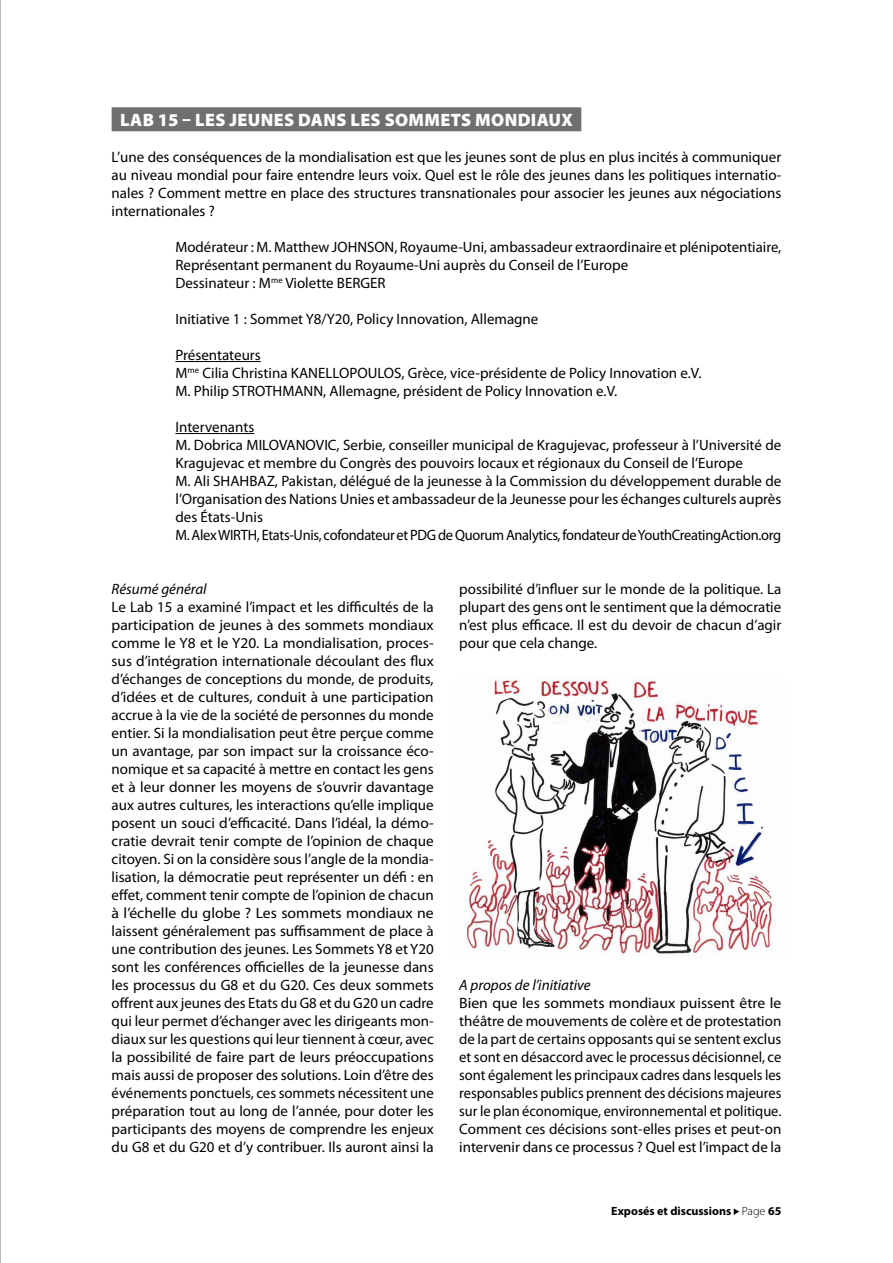
<style>
.page{position:relative;width:893px;height:1263px;background:#fff}
.page>*{position:absolute;margin:0;border:0;box-sizing:border-box;transform-origin:0 0}
.t1{font:900 18px "Myriad Pro";letter-spacing:.02em;color:#fff}
.t2{font:15px/18px "Myriad Pro";color:#000;text-align:justify}
.t3{font:15px/18px "Myriad Pro";color:#000;text-align:justify;scale:1.05 1}
.t4{font:italic 15px "Myriad Pro";color:#000}
.t5{font:700 12px "Myriad Pro";color:#000}
.s1{font-weight:300}
</style>
<div class="page">
<div style="left:112px;top:107px;width:469px;height:24px;background:#706f6f"></div>
<hr style="left:175px;top:361px;width:86px;height:1px;background:#000">
<hr style="left:175px;top:433px;width:79px;height:1px;background:#000">
<img style="left:465px;top:678px;width:308px;height:278px">
<svg style="left:734px;top:1208px;width:5px;height:7px"></svg>
<hr style="left:0;top:0;width:1px;height:1263px;background:#706f6f">
<p class="t1" style="left:120px;top:110px;width:454px">LAB 15 – LES JEUNES DANS LES SOMMETS MONDIAUX</p>
<p class="t2" style="left:112px;top:148px;width:671px">L’une des conséquences de la mondialisation est que les jeunes sont de plus en plus incités à communiquer au niveau mondial pour faire entendre leurs voix. Quel est le rôle des jeunes dans les politiques internatio&shy;nales ? Comment mettre en place des structures transnationales pour associer les jeunes aux négociations internationales ?</p>
<p class="t2" style="left:175px;top:238px;width:607px;text-align:left">Modérateur : M. Matthew JOHNSON, Royaume-Uni, ambassadeur extraordinaire et plénipotentiaire,<br>Représentant permanent du Royaume-Uni auprès du Conseil de l’Europe<br>Dessinateur : M<sup>me</sup> Violette BERGER</p>
<p class="t2" style="left:175px;top:310px;width:364px">Initiative 1 : Sommet Y8/Y20, Policy Innovation, Allemagne</p>
<p class="t2" style="left:175px;top:346px;width:528px;text-align:left">Présentateurs<br>M<sup>me</sup> Cilia Christina KANELLOPOULOS, Grèce, vice-présidente de Policy Innovation e.V.<br>M. Philip STROTHMANN, Allemagne, président de Policy Innovation e.V.</p>
<p class="t2" style="left:175px;top:418px;width:607px;text-align:left">Intervenants<br>M. Dobrica MILOVANOVIC, Serbie, conseiller municipal de Kragujevac, professeur à l’Université de Kragujevac et membre du Congrès des pouvoirs locaux et régionaux du Conseil de l’Europe<br>M. Ali SHAHBAZ, Pakistan, délégué de la jeunesse à la Commission du développement durable de l’Organisation des Nations Unies et ambassadeur de la Jeunesse pour les échanges culturels auprès des États-Unis<br>M. Alex WIRTH, Etats-Unis, cofondateur et PDG de Quorum Analytics, fondateur de YouthCreatingAction.org</p>
<p class="t4" style="left:112px;top:580px;width:97px">Résumé général</p>
<p class="t2" style="left:112px;top:598px;width:324px">Le Lab 15 a examiné l’impact et les difficultés de la participation de jeunes à des sommets mondiaux comme le Y8 et le Y20. La mondialisation, proces&shy;sus d’intégration internationale découlant des flux d’échanges de conceptions du monde, de produits, d’idées et de cultures, conduit à une participation accrue à la vie de la société de personnes du monde entier. Si la mondialisation peut être perçue comme un avantage, par son impact sur la croissance éco&shy;nomique et sa capacité à mettre en contact les gens et à leur donner les moyens de s’ouvrir davantage aux autres cultures, les interactions qu’elle implique posent un souci d’efficacité. Dans l’idéal, la démo&shy;cratie devrait tenir compte de l’opinion de chaque citoyen. Si on la considère sous l’angle de la mondia&shy;lisation, la démocratie peut représenter un défi : en effet, comment tenir compte de l’opinion de chacun à l’échelle du globe ? Les sommets mondiaux ne laissent généralement pas suffisamment de place à une contribution des jeunes. Les Sommets Y8 et Y20 sont les conférences officielles de la jeunesse dans les processus du G8 et du G20. Ces deux sommets offrent aux jeunes des Etats du G8 et du G20 un cadre qui leur permet d’échanger avec les dirigeants mon&shy;diaux sur les questions qui leur tiennent à cœur, avec la possibilité de faire part de leurs préoccupations mais aussi de proposer des solutions. Loin d’être des événements ponctuels, ces sommets nécessitent une préparation tout au long de l’année, pour doter les participants des moyens de comprendre les enjeux du G8 et du G20 et d’y contribuer. Ils auront ainsi la</p>
<p class="t2" style="left:459px;top:580px;width:324px">possibilité d’influer sur le monde de la politique. La plupart des gens ont le sentiment que la démocratie n’est plus efficace. Il est du devoir de chacun d’agir pour que cela change.</p>
<p class="t4" style="left:459px;top:976px;width:133px">A propos de l’initiative</p>
<p class="t3" style="left:459px;top:994px;width:308px">Bien que les sommets mondiaux puissent être le théâtre de mouvements de colère et de protestation de la part de certains opposants qui se sentent exclus et sont en désaccord avec le processus décisionnel, ce sont également les principaux cadres dans lesquels les responsables publics prennent des décisions majeures sur le plan économique, environnemental et politique.<br>Comment ces décisions sont-elles prises et peut-on intervenir dans ce processus ? Quel est l’impact de la</p>
<p class="t5" style="left:611px;top:1203px;width:172px">Exposés et discussions <span class="s1">Page</span> 65</p>
</div>
